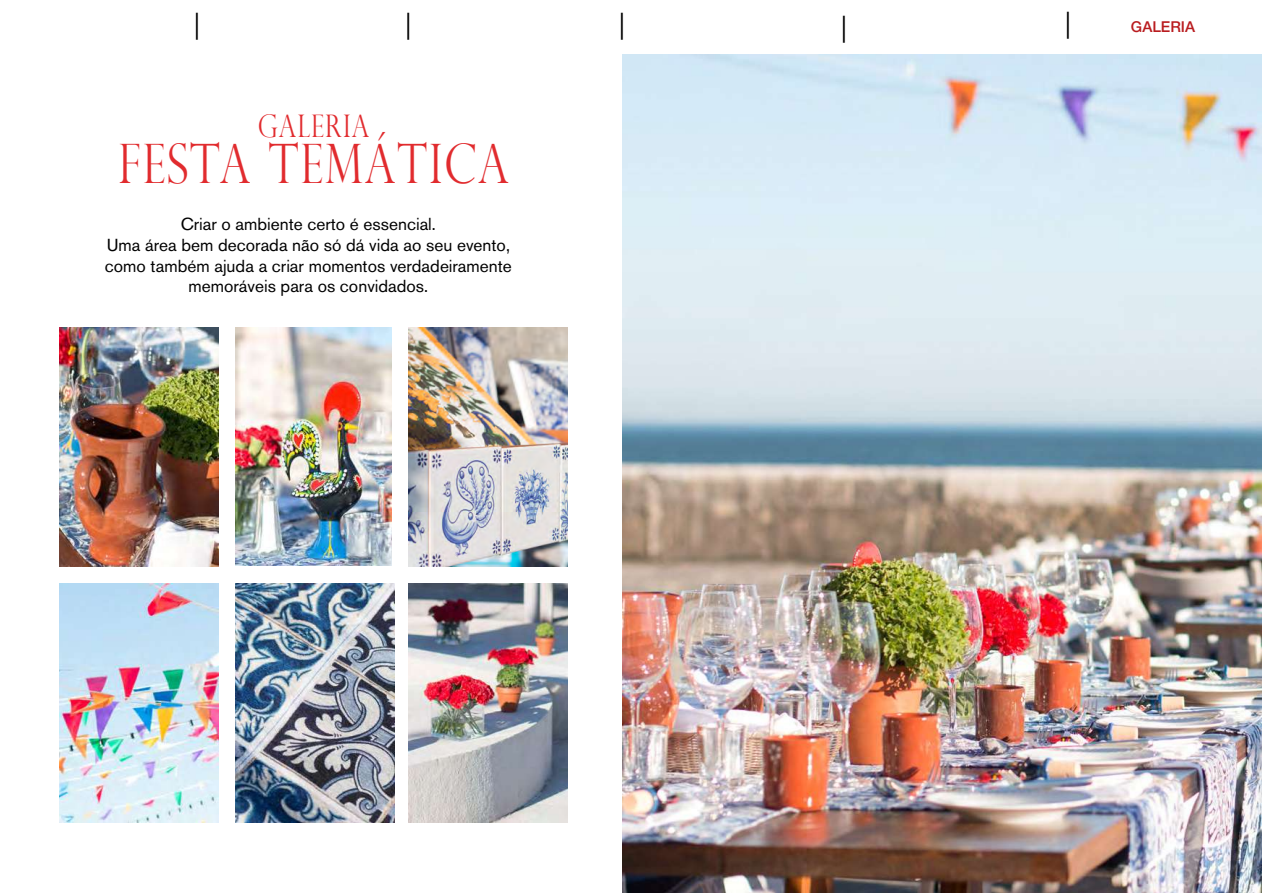
<style>
.page{position:relative;width:1263px;height:893px;background:#fff}
.page>*{position:absolute;margin:0;border:0;box-sizing:border-box;transform-origin:0 0}
.t1{font:300 54.45px "Perpetua Titling";letter-spacing:.04em;color:#e12b2e;scale:.82 1}
.t2{font:300 31.05px "Perpetua Titling";letter-spacing:.04em;color:#e12b2e;scale:.82 1}
.t3{font:27px "Minion Pro";color:#000}
.t4{font:17.25px/20.7px "Akzidenz Grotesk BE";color:#000;text-align:center}
.t5{font:500 15px "Helvetica Neue";color:#b91c1f}
</style>
<div class="page">
<img style="left:623px;top:54px;width:639px;height:839px">
<img style="left:59px;top:584px;width:160px;height:238px">
<img style="left:235px;top:584px;width:160px;height:238px">
<img style="left:409px;top:327px;width:159px;height:239px">
<img style="left:59px;top:327px;width:160px;height:239px">
<img style="left:235px;top:327px;width:157px;height:239px">
<img style="left:409px;top:584px;width:159px;height:238px">
<h3 class="t3" style="left:194px;top:7px;width:9px">|</h3>
<h3 class="t3" style="left:405px;top:7px;width:9px">|</h3>
<h3 class="t3" style="left:618px;top:7px;width:9px">|</h3>
<h3 class="t3" style="left:840px;top:9px;width:9px">|</h3>
<h3 class="t3" style="left:1064px;top:6px;width:9px">|</h3>
<p class="t5" style="left:1131px;top:18px;width:66px">GALERIA</p>
<h2 class="t2" style="left:258px;top:107px;width:137px">GALERIA</h2>
<h1 class="t1" style="left:118px;top:131px;width:478px">FESTA TEMÁTICA</h1>
<p class="t4" style="left:105px;top:214px;width:409px">Criar o ambiente certo é essencial.<br>Uma área bem decorada não só dá vida ao seu evento, como também ajuda a criar momentos verdadeiramente memoráveis para os convidados.</p>
</div>
